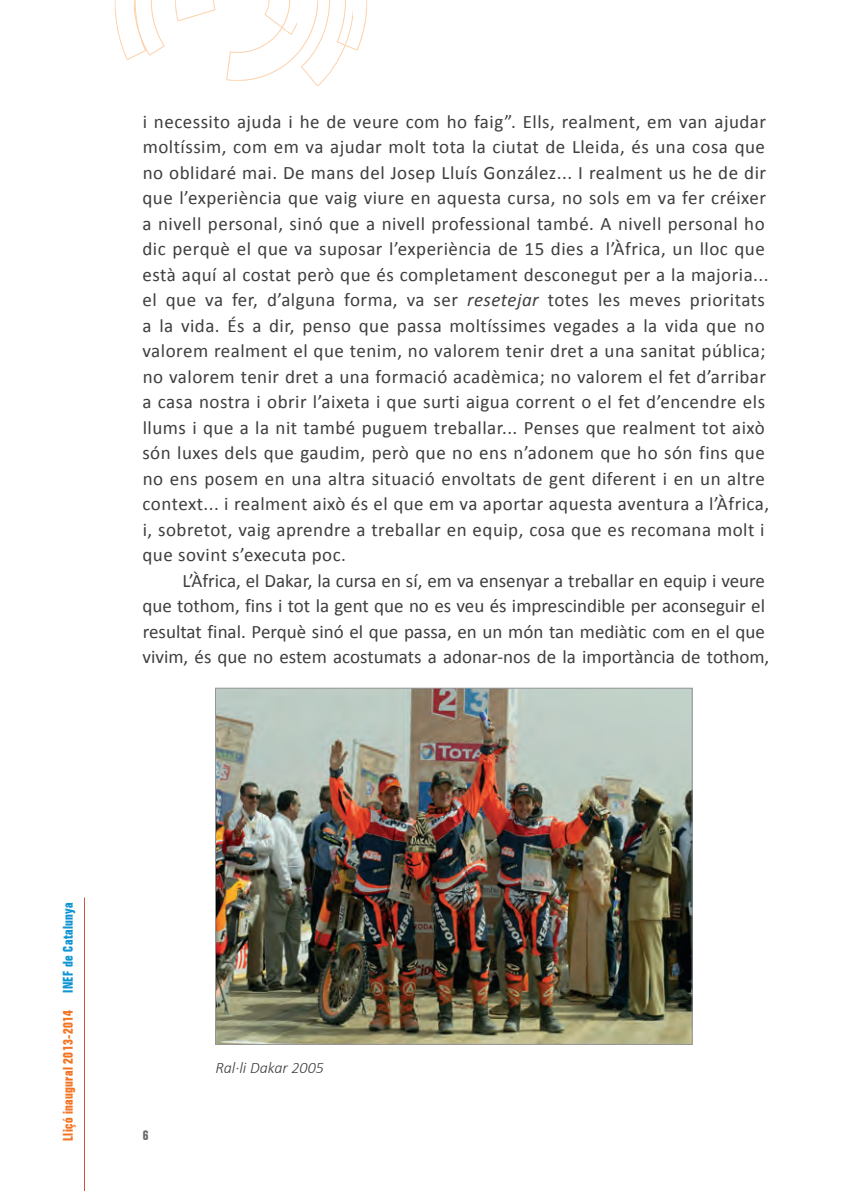
<style>
.page{position:relative;width:851px;height:1191px;background:#fff}
.page>*{position:absolute;margin:0;border:0;box-sizing:border-box;transform-origin:0 0}
.t1{font:19px/25.4px "Calibri";letter-spacing:.025em;color:#3e3e3f}
.t2{font:19px/25.4px "Calibri";color:#3e3e3f}
.t3{font:italic 300 16px "Calibri";color:#3e3e3f}
.t4{font:14px "Fold Mdrn Con DB Normal";letter-spacing:.025em;color:#f47321}
.t5{font:14px "Fold Mdrn Con DB Normal";color:#6c6d70}
.s1{font-style:italic}
.s2{color:#0d93d3}
</style>
<div class="page">
<svg style="left:114px;top:0;width:253px;height:85px"></svg>
<hr style="left:84px;top:897px;width:1px;height:294px;background:#c85644">
<img style="left:217px;top:690px;width:473px;height:352px">
<p class="t1" style="left:142px;top:109px;width:628px">i necessito ajuda i he de veure com ho faig”. Ells, realment, em van ajudar moltíssim, com em va ajudar molt tota la ciutat de Lleida, és una cosa que no oblidaré mai. De mans del Josep Lluís González... I realment us he de dir que l’experiència que vaig viure en aquesta cursa, no sols em va fer créixer a nivell personal, sinó que a nivell professional també. A nivell personal ho dic perquè el que va suposar l’experiència de 15 dies a l’Àfrica, un lloc que està aquí al costat però que és completament desconegut per a la majoria... el que va fer, d’alguna forma, va ser <span class="s1">resetejar</span> totes les meves prioritats a la vida. És a dir, penso que passa moltíssimes vegades a la vida que no valorem realment el que tenim, no valorem tenir dret a una sanitat pública; no valorem tenir dret a una formació acadèmica; no valorem el fet d’arribar a casa nostra i obrir l’aixeta i que surti aigua corrent o el fet d’encendre els llums i que a la nit també puguem treballar... Penses que realment tot això són luxes dels que gaudim, però que no ens n’adonem que ho són fins que no ens posem en una altra situació envoltats de gent diferent i en un altre context... i realment això és el que em va aportar aquesta aventura a l’Àfrica, i, sobretot, vaig aprendre a treballar en equip, cosa que es recomana molt i que sovint s’executa poc.</p>
<p class="t2" style="left:142px;top:568px;width:628px;text-indent:40px">L’Àfrica, el Dakar, la cursa en sí, em va ensenyar a treballar en equip i veure que tothom, fins i tot la gent que no es veu és imprescindible per aconseguir el resultat final. Perquè sinó el que passa, en un món tan mediàtic com en el que vivim, és que no estem acostumats a adonar-nos de la importància de tothom,</p>
<p class="t4" style="left:60px;top:1140px;width:240px;rotate:-90deg">Lliçó inaugural 2013-2014 <span class="s2">INEF de Catalunya</span></p>
<p class="t5" style="left:143px;top:1127px;width:7px">6</p>
<p class="t3" style="left:215px;top:1058px;width:110px">Ral·li Dakar 2005</p>
</div>
